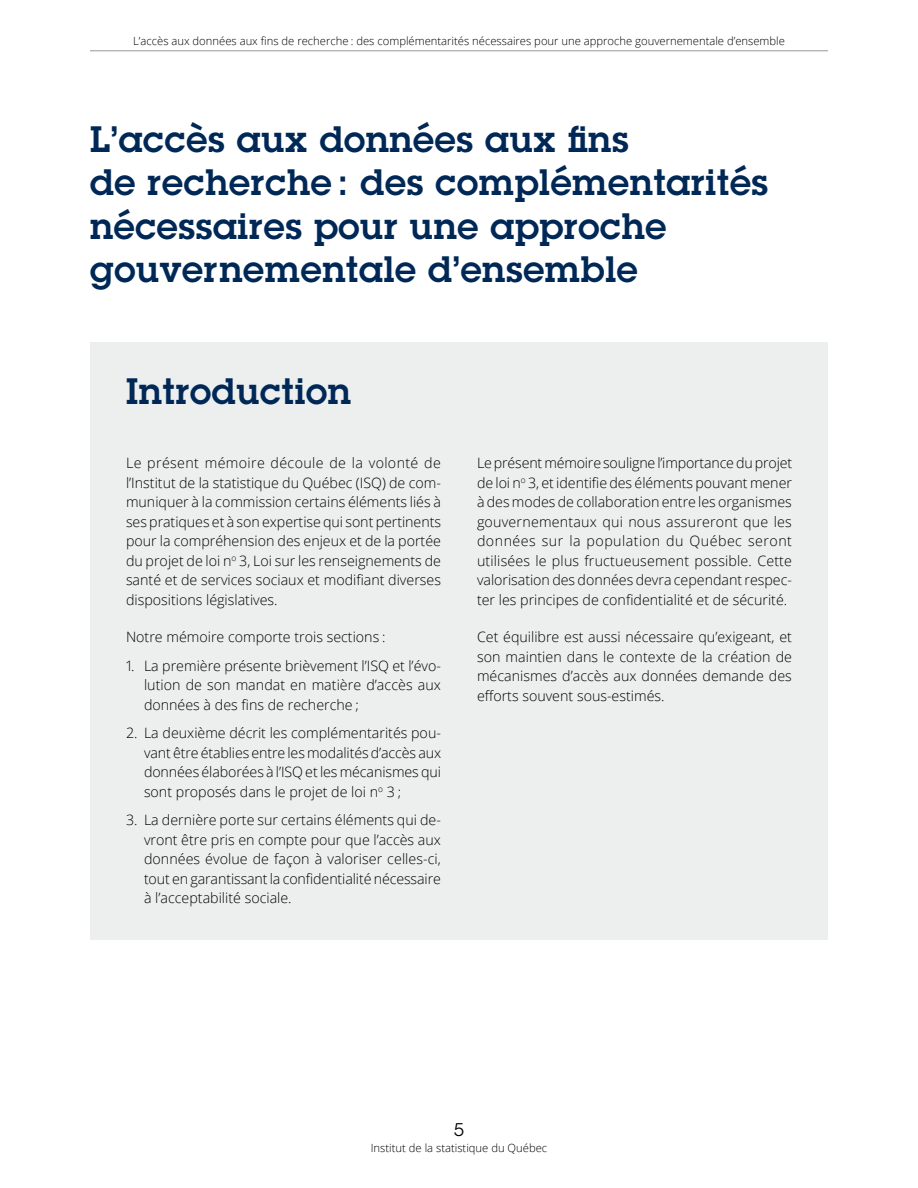
<style>
.page{position:relative;width:918px;height:1188px;background:#fff}
.page>*{position:absolute;margin:0;border:0;box-sizing:border-box;transform-origin:0 0}
.t1{font:600 36px/43.5px "Lubalin Graph Std";letter-spacing:.02em;color:#002856}
.t2{font:18px "Lubalin Graph Std";color:#000}
.t3{font:300 14.25px/19.5px "Open Sans";color:#000;text-align:justify}
.t4{font:300 11.25px "Open Sans";color:#000}
</style>
<div class="page">
<hr style="left:90px;top:51px;width:738px;height:1px;background:#969798">
<div style="left:90px;top:342px;width:738px;height:598px;background:#edeeee"></div>
<p class="t4" style="left:133px;top:33px;width:653px">L’accès aux données aux fins de recherche : des complémentarités nécessaires pour une approche gouvernementale d’ensemble</p>
<h1 class="t1" style="left:90px;top:117px;width:680px">L’accès aux données aux fins<br>de recherche : des complémentarités nécessaires pour une approche gouvernementale d’ensemble</h1>
<h1 class="t1" style="left:126px;top:369px;width:226px">Introduction</h1>
<p class="t3" style="left:126px;top:453px;width:317px">Le présent mémoire découle de la volonté de l’Institut de la statistique du Québec (ISQ) de com&shy;muniquer à la commission certains éléments liés à ses pratiques et à son expertise qui sont pertinents pour la compréhension des enjeux et de la portée du projet de loi n<sup>o</sup> 3, Loi sur les renseignements de santé et de services sociaux et modifiant diverses dispositions législatives.</p>
<p class="t3" style="left:126px;top:627px;width:261px">Notre mémoire comporte trois sections :</p>
<p class="t3" style="left:144px;top:656px;width:299px;text-indent:-18px">1. La première présente brièvement l’ISQ et l’évo&shy;lution de son mandat en matière d’accès aux données à des fins de recherche ;</p>
<p class="t3" style="left:144px;top:723px;width:299px;text-indent:-18px">2. La deuxième décrit les complémentarités pou&shy;vant être établies entre les modalités d’accès aux données élaborées à l’ISQ et les mécanismes qui sont proposés dans le projet de loi n<sup>o</sup> 3 ;</p>
<p class="t3" style="left:144px;top:810px;width:299px;text-indent:-18px">3. La dernière porte sur certains éléments qui de&shy;vront être pris en compte pour que l’accès aux données évolue de façon à valoriser celles-ci, tout en garantissant la confidentialité nécessaire à l’acceptabilité sociale.</p>
<p class="t3" style="left:477px;top:453px;width:317px">Le présent mémoire souligne l’importance du projet de loi n<sup>o</sup> 3, et identifie des éléments pouvant mener à des modes de collaboration entre les organismes gouvernementaux qui nous assureront que les données sur la population du Québec seront utilisées le plus fructueusement possible. Cette valorisation des données devra cependant respec&shy;ter les principes de confidentialité et de sécurité.</p>
<p class="t3" style="left:477px;top:627px;width:317px">Cet équilibre est aussi nécessaire qu’exigeant, et son maintien dans le contexte de la création de mécanismes d’accès aux données demande des efforts souvent sous-estimés.</p>
<p class="t2" style="left:454px;top:1118px;width:12px">5</p>
<p class="t4" style="left:371px;top:1140px;width:178px">Institut de la statistique du Québec</p>
</div>
